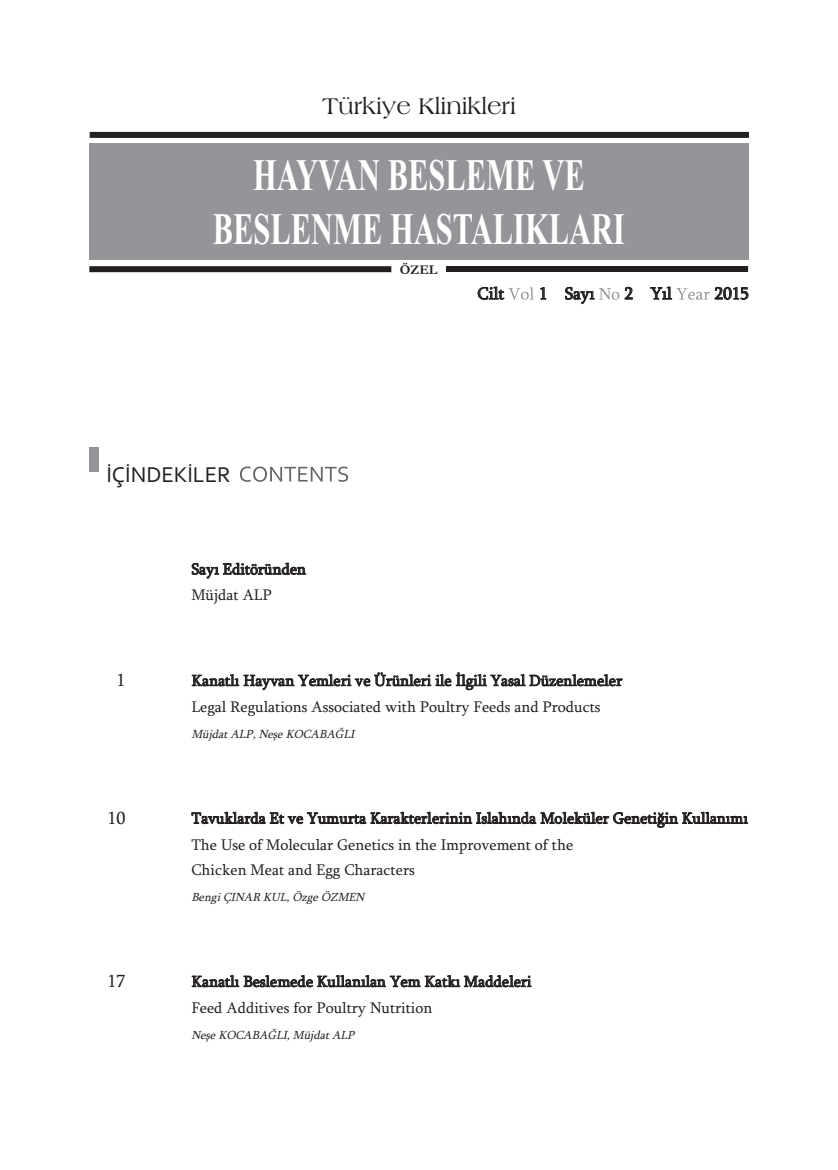
<style>
.page{position:relative;width:838px;height:1170px;background:#fff}
.page>*{position:absolute;margin:0;border:0;box-sizing:border-box;transform-origin:0 0}
.t1{font:700 45px/54px "Times New Roman";color:#fff;text-align:center;scale:.68 1}
.t2{font:24px "Americana BT Roman";color:#231f20}
.t3{font:22.5px "Corbel";color:#231f20}
.t4{font:18px "Sylfaen";color:#231f20}
.t5{font:17.25px "Sylfaen";color:#231f20}
.t6{font:15.75px/25.8px "Sylfaen";color:#231f20}
.t7{font:700 13.5px "Garamond";color:#231f20}
.t8{font:italic 12px "Sylfaen";color:#231f20}
</style>
<div class="page">
<svg style="left:240px;top:466px;width:108px;height:16px"></svg>
<div style="left:89px;top:446px;width:10px;height:25px;background:#939598"></div>
<svg style="left:508px;top:287px;width:26px;height:13px"></svg>
<svg style="left:599px;top:288px;width:20px;height:12px"></svg>
<svg style="left:676px;top:288px;width:34px;height:12px"></svg>
<div style="left:89px;top:143px;width:659px;height:116px;background:#939598"></div>
<div style="left:90px;top:132px;width:659px;height:6px;background:#231f20"></div>
<div style="left:89px;top:266px;width:302px;height:6px;background:#231f20"></div>
<div style="left:446px;top:266px;width:302px;height:6px;background:#231f20"></div>
<h2 class="t2" style="left:322px;top:91px;width:195px">Türkiye Klinikleri</h2>
<h1 class="t1" style="left:213px;top:147px;width:607px">HAYVAN BESLEME VE<br>BESLENME HASTALIKLARI</h1>
<p class="t7" style="left:399px;top:261px;width:39px">ÖZEL</p>
<h3 class="t3" style="left:106px;top:460px;width:126px">İÇİNDEKİLER</h3>
<p class="t6" style="left:191px;top:556px;width:116px">Sayı Editöründen<br>Müjdat ALP</p>
<p class="t5" style="left:477px;top:283px;width:28px">Cilt</p>
<p class="t5" style="left:539px;top:283px;width:57px">1 Sayı</p>
<p class="t5" style="left:624px;top:283px;width:49px">2 Yıl</p>
<p class="t5" style="left:714px;top:283px;width:36px">2015</p>
<p class="t4" style="left:116px;top:669px;width:10px">1</p>
<p class="t6" style="left:191px;top:667px;width:432px;line-height:26.2px">Kanatlı Hayvan Yemleri ve Ürünleri ile İlgili Yasal Düzenlemeler<br>Legal Regulations Associated with Poultry Feeds and Products</p>
<p class="t8" style="left:191px;top:726px;width:168px">Müj dat ALP, Neşe KOCABAĞLI</p>
<p class="t4" style="left:107px;top:806px;width:19px">10</p>
<p class="t6" style="left:191px;top:805px;width:558px">Tavuklarda Et ve Yumurta Karakterlerinin Islahında Moleküler Genetiğin Kullanımı<br>The Use of Molecular Genetics in the Improvement of the<br>Chicken Meat and Egg Characters</p>
<p class="t8" style="left:191px;top:889px;width:178px">Bengi ÇINAR KUL, Özge ÖZMEN</p>
<p class="t4" style="left:107px;top:969px;width:19px">17</p>
<p class="t6" style="left:191px;top:968px;width:341px">Kanatlı Beslemede Kullanılan Yem Katkı Maddeleri<br>Feed Additives for Poultry Nutrition</p>
<p class="t8" style="left:191px;top:1027px;width:168px">Neşe KOCABAĞLI, Müj dat ALP</p>
</div>
